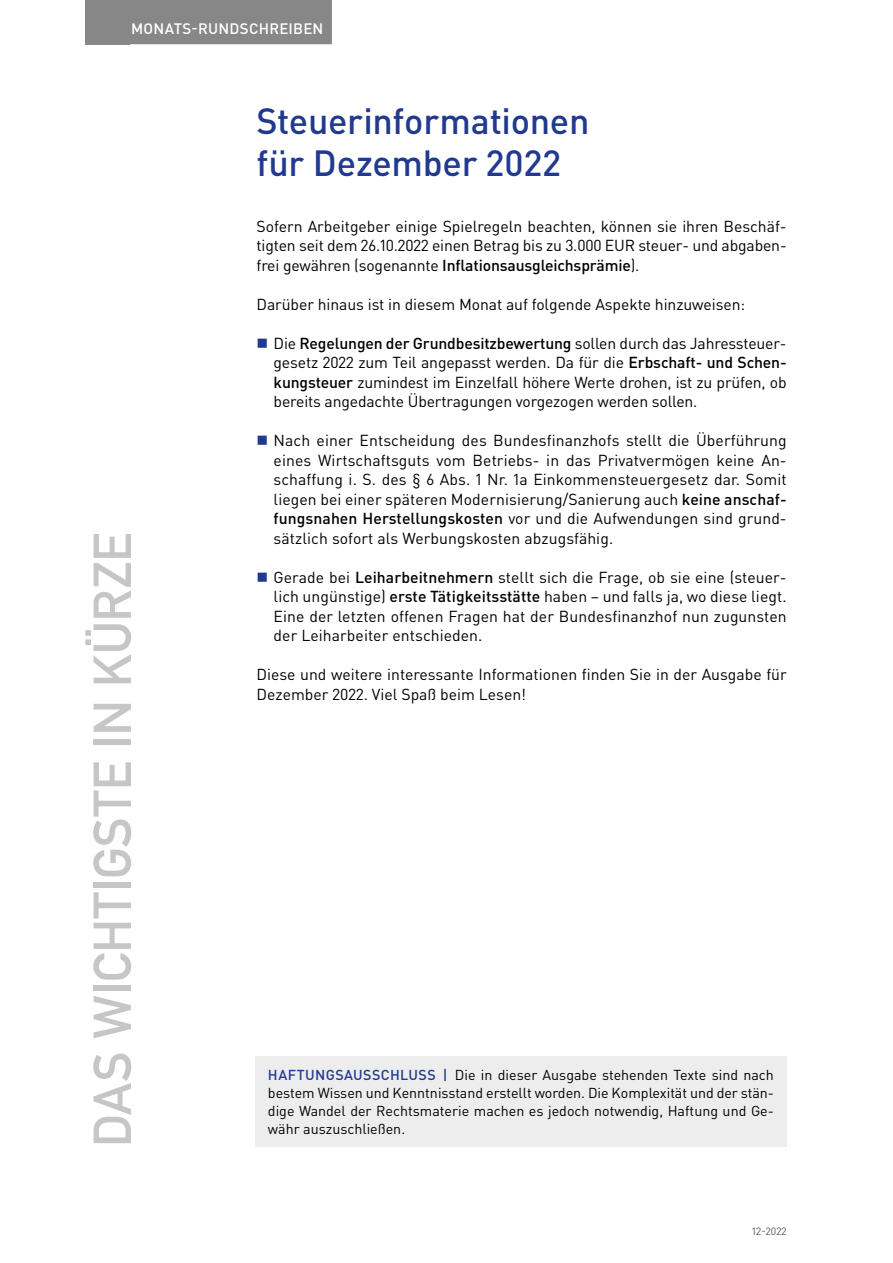
<style>
.page{position:relative;width:893px;height:1263px;background:#fff}
.page>*{position:absolute;margin:0;border:0;box-sizing:border-box;transform-origin:0 0}
.t1{font:52.5px "DIN Mittelschrift Std";color:#c6c6c6}
.t2{font:500 36px/42px "DIN Pro";letter-spacing:-.01em;color:#213a8f}
.t3{font:15.75px/19.5px "DIN Pro";letter-spacing:-.005em;color:#000;text-align:justify}
.t4{font:500 15px "DIN Pro";letter-spacing:.015em;color:#fff}
.t5{font:14.25px/18px "DIN Pro";color:#000;text-align:justify}
.t6{font:10.5px "DIN Pro";color:#575756}
.s1{font-weight:500}
.s2{font-weight:500;color:#213a8f}
</style>
<div class="page">
<div style="left:85px;top:0;width:45px;height:44px;background:#878787"></div>
<div style="left:122px;top:0;width:210px;height:44px;background:#878787"></div>
<div style="left:255px;top:1057px;width:532px;height:90px;background:#ededed"></div>
<p class="t4" style="left:131px;top:18px;width:194px">MONATS-RUNDSCHREIBEN</p>
<h1 class="t1" style="left:82px;top:1147px;width:616px;rotate:-90deg">DAS WICHTIGSTE IN KÜRZE</h1>
<h2 class="t2" style="left:257px;top:99px;width:334px">Steuerinformationen für Dezember 2022</h2>
<p class="t3" style="left:257px;top:216px;width:532px">Sofern Arbeitgeber einige Spielregeln beachten, können sie ihren Beschäf&shy;tigten seit dem 26.10.2022 einen Betrag bis zu 3.000 EUR steuer- und abgaben&shy;frei gewähren (sogenannte <span class="s1">Inflationsausgleichsprämie</span>).</p>
<p class="t3" style="left:257px;top:294px;width:490px">Darüber hinaus ist in diesem Monat auf folgende Aspekte hinzuweisen:</p>
<p class="t3" style="left:274px;top:333px;width:515px">Die <span class="s1">Regelungen der Grundbesitzbewertung</span> sollen durch das Jahressteuer&shy;gesetz 2022 zum Teil angepasst werden. Da für die <span class="s1">Erbschaft- und Schen&shy;kungsteuer</span> zumindest im Einzelfall höhere Werte drohen, ist zu prüfen, ob bereits angedachte Übertragungen vorgezogen werden sollen.</p>
<p class="t3" style="left:274px;top:430px;width:515px">Nach einer Entscheidung des Bundesfinanzhofs stellt die Überführung eines Wirtschaftsguts vom Betriebs- in das Privatvermögen keine An&shy;schaffung i. S. des § 6 Abs. 1 Nr. 1a Einkommensteuergesetz dar. Somit liegen bei einer späteren Modernisierung/Sanierung auch <span class="s1">keine anschaf&shy;fungsnahen Herstellungskosten</span> vor und die Aufwendungen sind grund&shy;sätzlich sofort als Werbungskosten abzugsfähig.</p>
<p class="t3" style="left:274px;top:567px;width:515px">Gerade bei <span class="s1">Leiharbeitnehmern</span> stellt sich die Frage, ob sie eine (steuer&shy;lich ungünstige) <span class="s1">erste Tätigkeitsstätte</span> haben – und falls ja, wo diese liegt.<br>Eine der letzten offenen Fragen hat der Bundesfinanzhof nun zugunsten der Leiharbeiter entschieden.</p>
<p class="t3" style="left:257px;top:664px;width:532px">Diese und weitere interessante Informationen finden Sie in der Ausgabe für<br>Dezember 2022. Viel Spaß beim Lesen!</p>
<p class="t5" style="left:268px;top:1065px;width:508px"><span class="s2">HAFTUNGSAUSSCHLUSS |</span> Die in dieser Ausgabe stehenden Texte sind nach bestem Wissen und Kenntnisstand erstellt worden. Die Komplexität und der stän&shy;dige Wandel der Rechtsmaterie machen es jedoch notwendig, Haftung und Ge&shy;währ auszuschließen.</p>
<p class="t6" style="left:752px;top:1224px;width:36px">12-2022</p>
</div>
